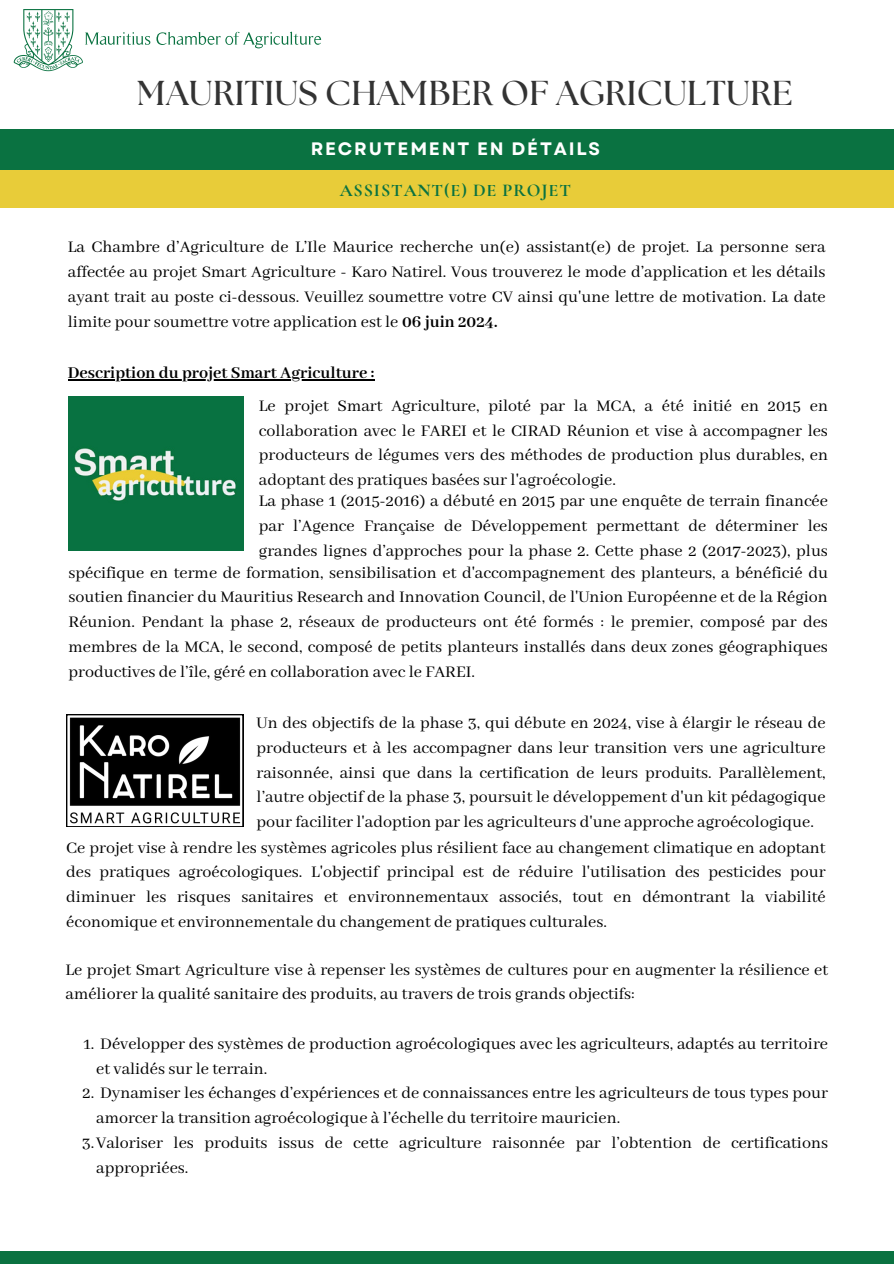
<style>
.page{position:relative;width:894px;height:1264px;background:#fff}
.page>*{position:absolute;margin:0;border:0;box-sizing:border-box;transform-origin:0 0}
.t1{font:700 34.5px "The Seasons";letter-spacing:.01em;color:#333}
.t2{font:18px/24.8px "Abhaya Libre";color:#000;text-align:justify}
.t3{font:700 18px "Abhaya Libre";color:#000}
.t4{font:700 18px "Garet";letter-spacing:.1em;color:#fff}
.t5{font:700 18px "Cormorant Garamond";letter-spacing:.05em;color:#0a7241}
.s1{font-weight:700}
</style>
<div class="page">
<div style="left:0;top:129px;width:893px;height:42px;background:#0a7241"></div>
<div style="left:0;top:170px;width:893px;height:38px;background:#e8cc39"></div>
<div style="left:0;top:1250px;width:893px;height:13px;background:#0a7241"></div>
<svg style="left:14px;top:9px;width:136px;height:62px"></svg>
<svg style="left:156px;top:32px;width:165px;height:16px"></svg>
<img style="left:69px;top:397px;width:174px;height:154px">
<hr style="left:68px;top:379px;width:306px;height:1px;background:#000">
<svg style="left:66px;top:714px;width:177px;height:112px"></svg>
<p class="t1" style="left:137px;top:77px;width:656px">MAURITIUS CHAMBER OF AGRICULTURE</p>
<p class="t4" style="left:310px;top:136px;width:291px">RECRUTEMENT EN DÉTAILS</p>
<h1 class="t5" style="left:340px;top:179px;width:233px">ASSISTANT(E) DE PROJET</h1>
<p class="t2" style="left:68px;top:235px;width:759px">La Chambre d’Agriculture de L’Ile Maurice recherche un(e) assistant(e) de projet. La personne sera affectée au projet Smart Agriculture - Karo Natirel. Vous trouverez le mode d’application et les détails ayant trait au poste ci-dessous. Veuillez soumettre votre CV ainsi qu'une lettre de motivation. La date limite pour soumettre votre application est le <span class="s1">06 juin 2024.</span></p>
<p class="t3" style="left:68px;top:363px;width:308px">Description du projet Smart Agriculture :</p>
<p class="t2" style="left:259px;top:394px;width:570px">Le projet Smart Agriculture, piloté par la MCA, a été initié en 2015 en collaboration avec le FAREI et le CIRAD Réunion et vise à accompagner les producteurs de légumes vers des méthodes de production plus durables, en adoptant des pratiques basées sur l'agroécologie.</p>
<p class="t2" style="left:259px;top:489px;width:570px">La phase 1 (2015-2016) a débuté en 2015 par une enquête de terrain financée par l’Agence Française de Développement permettant de déterminer les grandes lignes d’approches pour la phase 2. Cette phase 2 (2017-2023), plus</p>
<p class="t2" style="left:69px;top:560px;width:760px">spécifique en terme de formation, sensibilisation et d'accompagnement des planteurs, a bénéficié du soutien financier du Mauritius Research and Innovation Council, de l'Union Européenne et de la Région Réunion. Pendant la phase 2, réseaux de producteurs ont été formés : le premier, composé par des membres de la MCA, le second, composé de petits planteurs installés dans deux zones géographiques productives de l’île, géré en collaboration avec le FAREI.</p>
<p class="t2" style="left:256px;top:711px;width:570px">Un des objectifs de la phase 3, qui débute en 2024, vise à élargir le réseau de producteurs et à les accompagner dans leur transition vers une agriculture raisonnée, ainsi que dans la certification de leurs produits. Parallèlement, l’autre objectif de la phase 3, poursuit le développement d'un kit pédagogique pour faciliter l'adoption par les agriculteurs d'une approche agroécologique.</p>
<p class="t2" style="left:66px;top:835px;width:760px">Ce projet vise à rendre les systèmes agricoles plus résilient face au changement climatique en adoptant des pratiques agroécologiques. L'objectif principal est de réduire l'utilisation des pesticides pour diminuer les risques sanitaires et environnementaux associés, tout en démontrant la viabilité économique et environnementale du changement de pratiques culturales.</p>
<p class="t2" style="left:66px;top:957px;width:763px">Le projet Smart Agriculture vise à repenser les systèmes de cultures pour en augmenter la résilience et améliorer la qualité sanitaire des produits, au travers de trois grands objectifs:</p>
<p class="t2" style="left:96px;top:1031px;width:733px;text-indent:-13px">1. Développer des systèmes de production agroécologiques avec les agriculteurs, adaptés au territoire et validés sur le terrain.</p>
<h2 class="t2" style="left:96px;top:1081px;width:733px;text-indent:-14px">2. Dynamiser les échanges d’expériences et de connaissances entre les agriculteurs de tous types pour amorcer la transition agroécologique à l’échelle du territoire mauricien.</h2>
<p class="t2" style="left:96px;top:1130px;width:733px;text-indent:-14px">3.Valoriser les produits issus de cette agriculture raisonnée par l’obtention de certifications appropriées.</p>
</div>
